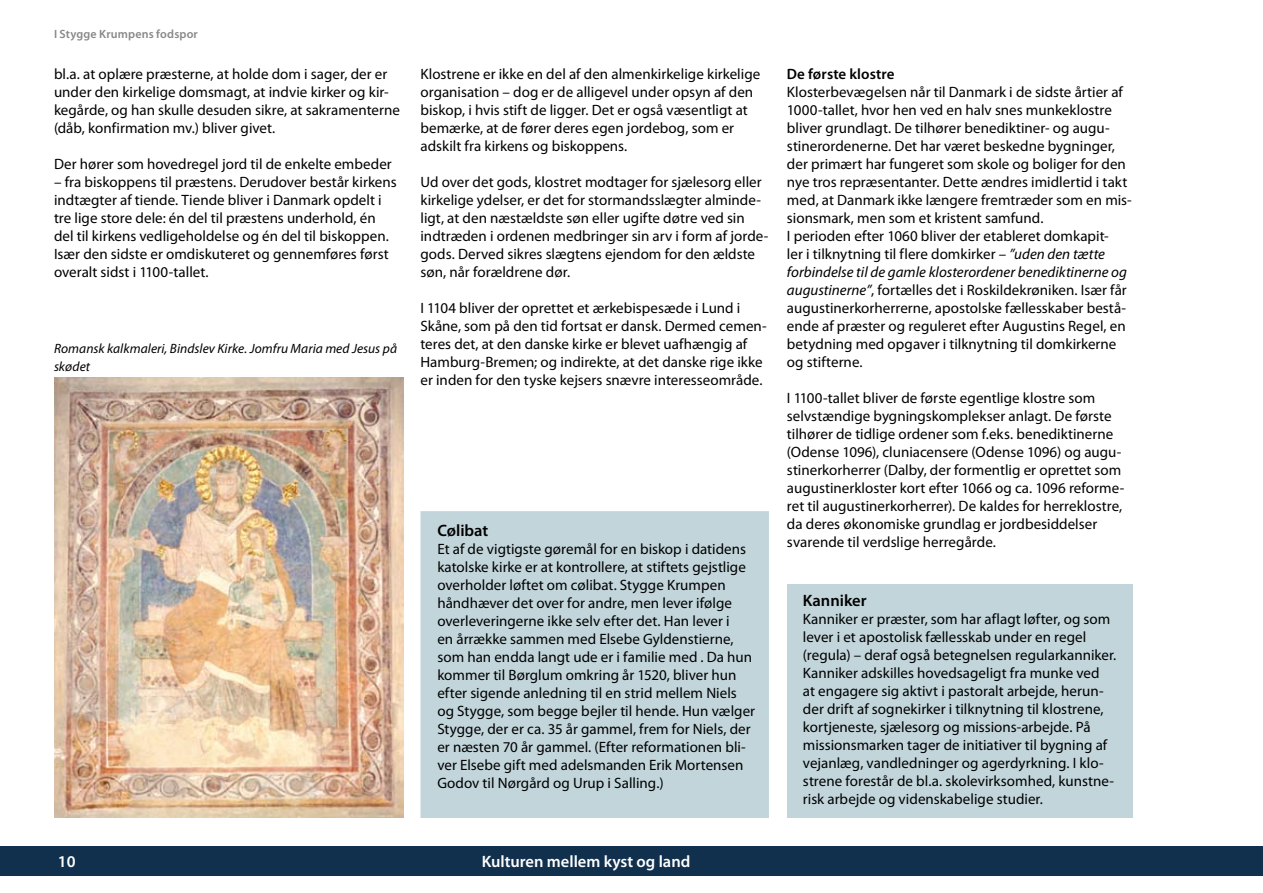
<style>
.page{position:relative;width:1263px;height:893px;background:#fff}
.page>*{position:absolute;margin:0;border:0;box-sizing:border-box;transform-origin:0 0}
.t1{font:600 16.5px "Myriad Pro";color:#fff}
.t2{font:600 16.5px "Myriad Pro";color:#000}
.t3{font:15px/18px "Myriad Pro";letter-spacing:.005em;color:#000}
.t4{font:600 15px "Myriad Pro";letter-spacing:.005em;color:#000}
.t5{font:italic 13.5px/18px "Myriad Pro";letter-spacing:.005em;color:#000}
.t6{font:600 12px "Myriad Pro";letter-spacing:.015em;color:#878889}
.s1{font-style:italic}
</style>
<div class="page">
<div style="left:0;top:846px;width:1263px;height:30px;background:#10304e"></div>
<div style="left:422px;top:513px;width:345px;height:303px;background:#c2d5db"></div>
<img style="left:54px;top:377px;width:349px;height:441px">
<div style="left:787px;top:584px;width:345px;height:234px;background:#c2d5db"></div>
<p class="t6" style="left:54px;top:26px;width:145px">I Stygge Krumpens fodspor</p>
<p class="t3" style="left:54px;top:65px;width:347px">bl.a. at oplære præsterne, at holde dom i sager, der er under den kirkelige domsmagt, at indvie kirker og kir&shy;kegårde, og han skulle desuden sikre, at sakramenterne (dåb, konfirmation mv.) bliver givet.</p>
<p class="t3" style="left:54px;top:155px;width:339px">Der hører som hovedregel jord til de enkelte embeder</p>
<p class="t3" style="left:54px;top:173px;width:344px">– fra biskoppens til præstens. Derudover består kirkens indtægter af tiende. Tiende bliver i Danmark opdelt i tre lige store dele: én del til præstens underhold, én del til kirkens vedligeholdelse og én del til biskoppen.<br>Især den sidste er omdiskuteret og gennemføres først overalt sidst i 1100-tallet.</p>
<p class="t5" style="left:54px;top:339px;width:345px">Romansk kalkmaleri, Bindslev Kirke. Jomfru Maria med Jesus på skødet</p>
<p class="t3" style="left:420px;top:65px;width:341px">Klostrene er ikke en del af den almenkirkelige kirkelige organisation – dog er de alligevel under opsyn af den biskop, i hvis stift de ligger. Det er også væsentligt at bemærke, at de fører deres egen jordebog, som er adskilt fra kirkens og biskoppens.</p>
<p class="t3" style="left:420px;top:173px;width:349px">Ud over det gods, klostret modtager for sjælesorg eller kirkelige ydelser, er det for stormandsslægter alminde&shy;ligt, at den næstældste søn eller ugifte døtre ved sin indtræden i ordenen medbringer sin arv i form af jorde&shy;gods. Derved sikres slægtens ejendom for den ældste søn, når forældrene dør.</p>
<p class="t3" style="left:420px;top:299px;width:348px">I 1104 bliver der oprettet et ærkebispesæde i Lund i Skåne, som på den tid fortsat er dansk. Dermed cemen&shy;teres det, at den danske kirke er blevet uafhængig af Hamburg-Bremen; og indirekte, at det danske rige ikke er inden for den tyske kejsers snævre interesseområde.</p>
<p class="t2" style="left:437px;top:520px;width:52px">Cølibat</p>
<p class="t3" style="left:437px;top:539px;width:319px">Et af de vigtigste gøremål for en biskop i datidens katolske kirke er at kontrollere, at stiftets gejstlige overholder løftet om cølibat. Stygge Krumpen håndhæver det over for andre, men lever ifølge overleveringerne ikke selv efter det. Han lever i<br>en årrække sammen med Elsebe Gyldenstierne, som han endda langt ude er i familie med . Da hun kommer til Børglum omkring år 1520, bliver hun efter sigende anledning til en strid mellem Niels og Stygge, som begge bejler til hende. Hun vælger Stygge, der er ca. 35 år gammel, frem for Niels, der er næsten 70 år gammel. (Efter reformationen bli&shy;ver Elsebe gift med adelsmanden Erik Mortensen Godov til Nørgård og Urup i Salling.)</p>
<p class="t4" style="left:787px;top:65px;width:109px">De første klostre</p>
<p class="t3" style="left:787px;top:83px;width:346px">Klosterbevægelsen når til Danmark i de sidste årtier af 1000-tallet, hvor hen ved en halv snes munkeklostre bliver grundlagt. De tilhører benediktiner- og augu&shy;stinerordenerne. Det har været beskedne bygninger, der primært har fungeret som skole og boliger for den nye tros repræsentanter. Dette ændres imidlertid i takt med, at Danmark ikke længere fremtræder som en mis&shy;sionsmark, men som et kristent samfund.<br>I perioden efter 1060 bliver der etableret domkapit-<br>ler i tilknytning til flere domkirker – <span class="s1">”uden den tætte forbindelse til de gamle klosterordener benediktinerne og augustinerne”</span>, fortælles det i Roskildekrøniken. Især får augustinerkorherrerne, apostolske fællesskaber bestå&shy;ende af præster og reguleret efter Augustins Regel, en betydning med opgaver i tilknytning til domkirkerne og stifterne.</p>
<p class="t3" style="left:787px;top:389px;width:339px">I 1100-tallet bliver de første egentlige klostre som selvstændige bygningskomplekser anlagt. De første tilhører de tidlige ordener som f.eks. benediktinerne (Odense 1096), cluniacensere (Odense 1096) og augu&shy;stinerkorherrer (Dalby, der formentlig er oprettet som augustinerkloster kort efter 1066 og ca. 1096 reforme&shy;ret til augustinerkorherrer). De kaldes for herreklostre, da deres økonomiske grundlag er jordbesiddelser svarende til verdslige herregårde.</p>
<p class="t2" style="left:803px;top:590px;width:65px">Kanniker</p>
<p class="t3" style="left:803px;top:609px;width:315px">Kanniker er præster, som har aflagt løfter, og som lever i et apostolisk fællesskab under en regel (regula) – deraf også betegnelsen regularkanniker.<br>Kanniker adskilles hovedsageligt fra munke ved<br>at engagere sig aktivt i pastoralt arbejde, herun&shy;der drift af sognekirker i tilknytning til klostrene, kortjeneste, sjælesorg og missions-arbejde. På missionsmarken tager de initiativer til bygning af vejanlæg, vandledninger og agerdyrkning. I klo&shy;strene forestår de bl.a. skolevirksomhed, kunstne&shy;risk arbejde og videnskabelige studier.</p>
<p class="t1" style="left:58px;top:851px;width:19px">10</p>
<p class="t1" style="left:482px;top:851px;width:210px">Kulturen mellem kyst og land</p>
</div>
